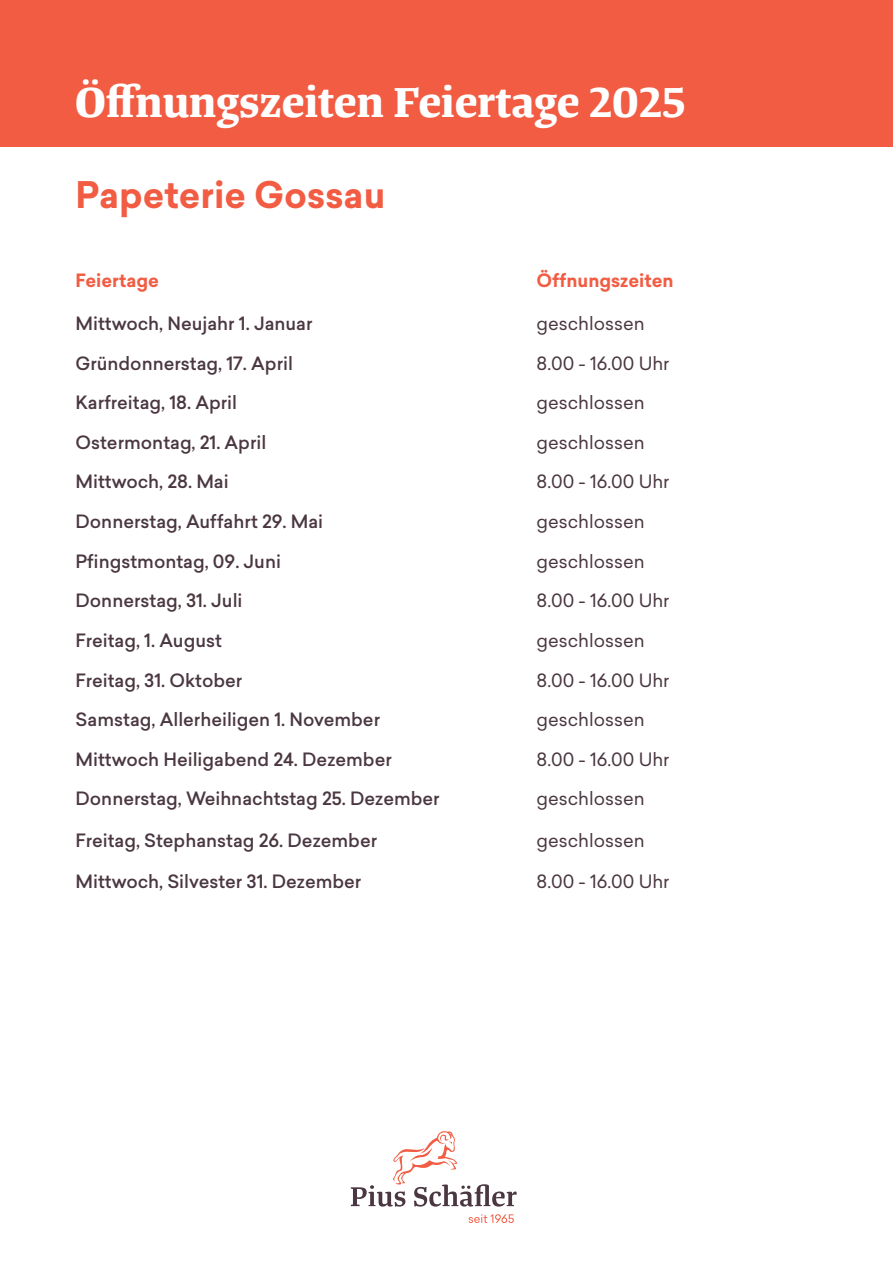
<style>
.page{position:relative;width:893px;height:1263px;background:#fff}
.page>*{position:absolute;margin:0;border:0;box-sizing:border-box;transform-origin:0 0}
.t1{font:500 45px "Tanger Serif";color:#fff}
.t2{font:700 36px "Sailec";color:#f15c43}
.t3{font:500 18px "Sailec";color:#4a3741}
.t4{font:18px "Sailec";color:#4a3741}
.t5{font:700 18px "Sailec";color:#f15c43}
</style>
<div class="page">
<div style="left:0;top:0;width:893px;height:147px;background:#f15c43"></div>
<svg style="left:469px;top:1214px;width:45px;height:9px"></svg>
<svg style="left:351px;top:1131px;width:166px;height:75px"></svg>
<h1 class="t1" style="left:75px;top:67px;width:612px">Öffnungszeiten Feiertage 2025</h1>
<p class="t2" style="left:75px;top:169px;width:311px">Papeterie Gossau</p>
<p class="t5" style="left:75px;top:267px;width:85px">Feiertage</p>
<p class="t5" style="left:537px;top:267px;width:138px">Öffnungszeiten</p>
<p class="t3" style="left:75px;top:311px;width:239px">Mittwoch, Neujahr 1. Januar</p>
<p class="t4" style="left:537px;top:311px;width:110px">geschlossen</p>
<p class="t3" style="left:75px;top:350px;width:219px">Gründonnerstag, 17. April</p>
<p class="t4" style="left:537px;top:350px;width:134px">8.00 - 16.00 Uhr</p>
<p class="t3" style="left:75px;top:390px;width:163px">Karfreitag, 18. April</p>
<p class="t4" style="left:537px;top:390px;width:110px">geschlossen</p>
<p class="t3" style="left:75px;top:430px;width:192px">Ostermontag, 21. April</p>
<p class="t4" style="left:537px;top:430px;width:110px">geschlossen</p>
<p class="t3" style="left:75px;top:469px;width:155px">Mittwoch, 28. Mai</p>
<p class="t4" style="left:537px;top:469px;width:134px">8.00 - 16.00 Uhr</p>
<p class="t3" style="left:75px;top:509px;width:249px">Donnerstag, Auffahrt 29. Mai</p>
<p class="t4" style="left:537px;top:509px;width:110px">geschlossen</p>
<p class="t3" style="left:75px;top:548px;width:207px">Pfingstmontag, 09. Juni</p>
<p class="t4" style="left:537px;top:549px;width:110px">geschlossen</p>
<p class="t3" style="left:75px;top:588px;width:169px">Donnerstag, 31. Juli</p>
<p class="t4" style="left:537px;top:588px;width:134px">8.00 - 16.00 Uhr</p>
<p class="t3" style="left:75px;top:628px;width:148px">Freitag, 1. August</p>
<p class="t4" style="left:537px;top:628px;width:110px">geschlossen</p>
<p class="t3" style="left:75px;top:667px;width:168px">Freitag, 31. Oktober</p>
<p class="t4" style="left:537px;top:667px;width:134px">8.00 - 16.00 Uhr</p>
<p class="t3" style="left:75px;top:707px;width:306px">Samstag, Allerheiligen 1. November</p>
<p class="t4" style="left:537px;top:707px;width:110px">geschlossen</p>
<p class="t3" style="left:75px;top:746px;width:318px">Mittwoch Heiligabend 24. Dezember</p>
<p class="t4" style="left:537px;top:747px;width:134px">8.00 - 16.00 Uhr</p>
<p class="t3" style="left:75px;top:786px;width:366px">Donnerstag, Weihnachtstag 25. Dezember</p>
<p class="t4" style="left:537px;top:786px;width:110px">geschlossen</p>
<p class="t3" style="left:75px;top:828px;width:303px">Freitag, Stephanstag 26. Dezember</p>
<p class="t4" style="left:537px;top:828px;width:110px">geschlossen</p>
<p class="t3" style="left:75px;top:869px;width:287px">Mittwoch, Silvester 31. Dezember</p>
<p class="t4" style="left:537px;top:869px;width:134px">8.00 - 16.00 Uhr</p>
</div>
